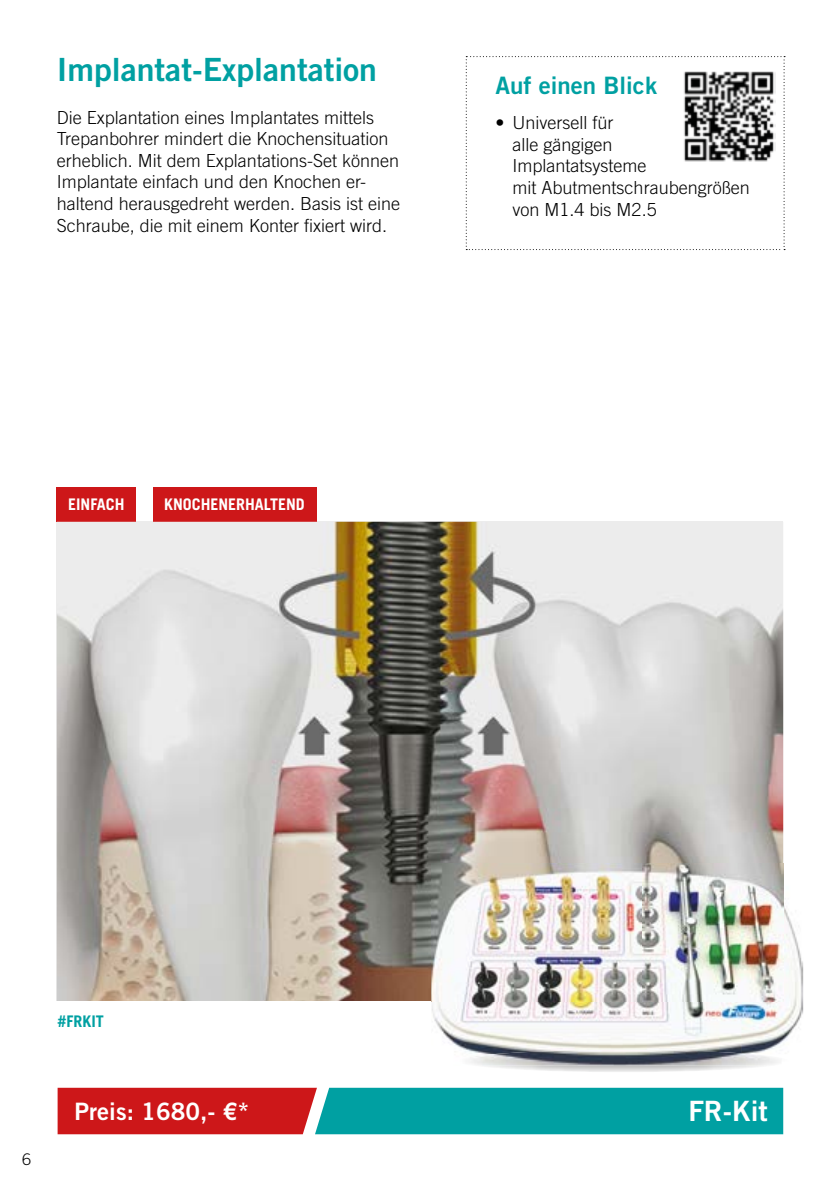
<style>
.page{position:relative;width:840px;height:1191px;background:#fff}
.page>*{position:absolute;margin:0;border:0;box-sizing:border-box;transform-origin:0 0}
.t1{font:32px "Trade Gothic LT Std Bd 2";color:#00a0a2}
.t2{font:28px "Trade Gothic LT Std Bd 2";color:#fff}
.t3{font:24px "Trade Gothic LT Std Bd 2";color:#fff}
.t4{font:24px "Trade Gothic LT Std Bd 2";color:#00a0a2}
.t5{font:300 18px/21.6px "Trade Gothic LT Std";color:#000}
.t6{font:700 16px "Trade Gothic LT Std";color:#fff}
.t7{font:700 16px "Trade Gothic LT Std";color:#00a0a2}
.t8{font:300 16px "Trade Gothic LT Std";color:#000}
</style>
<div class="page">
<svg style="left:58px;top:1087px;width:724px;height:47px;background:#4f7375"></svg>
<div style="left:57px;top:487px;width:79px;height:35px;background:#cd1719"></div>
<div style="left:153px;top:487px;width:163px;height:35px;background:#cd1719"></div>
<img style="left:57px;top:522px;width:725px;height:479px">
<img style="left:741px;top:863px;width:61px;height:187px">
<img style="left:431px;top:1001px;width:310px;height:49px">
<img style="left:431px;top:863px;width:351px;height:138px">
<img style="left:465px;top:1050px;width:313px;height:15px">
<svg style="left:465px;top:56px;width:319px;height:194px"></svg>
<img style="left:682px;top:70px;width:92px;height:93px">
<h1 class="t1" style="left:57px;top:49px;width:322px">Implantat-Explantation</h1>
<p class="t5" style="left:57px;top:106px;width:345px">Die Explantation eines Implantates mittels Trepanbohrer mindert die Knochensituation erheblich. Mit dem Explantations-Set können Implantate einfach und den Knochen er&shy;haltend herausgedreht werden. Basis ist eine Schraube, die mit einem Konter fixiert wird.</p>
<h3 class="t4" style="left:495px;top:70px;width:163px">Auf einen Blick</h3>
<p class="t5" style="left:512px;top:112px;width:239px;text-indent:-17px">• Universell für<br>alle gängigen<br>Implantatsysteme<br>mit Abutmentschraubengrößen von M1.4 bis M2.5</p>
<p class="t6" style="left:68px;top:495px;width:58px">EINFACH</p>
<p class="t6" style="left:164px;top:495px;width:142px">KNOCHENERHALTEND</p>
<p class="t7" style="left:58px;top:1011px;width:48px">#FRKIT</p>
<p class="t8" style="left:22px;top:1150px;width:10px">6</p>
<h3 class="t3" style="left:75px;top:1096px;width:176px">Preis: 1680,- €*</h3>
<h2 class="t2" style="left:688px;top:1093px;width:81px">FR-Kit</h2>
</div>
